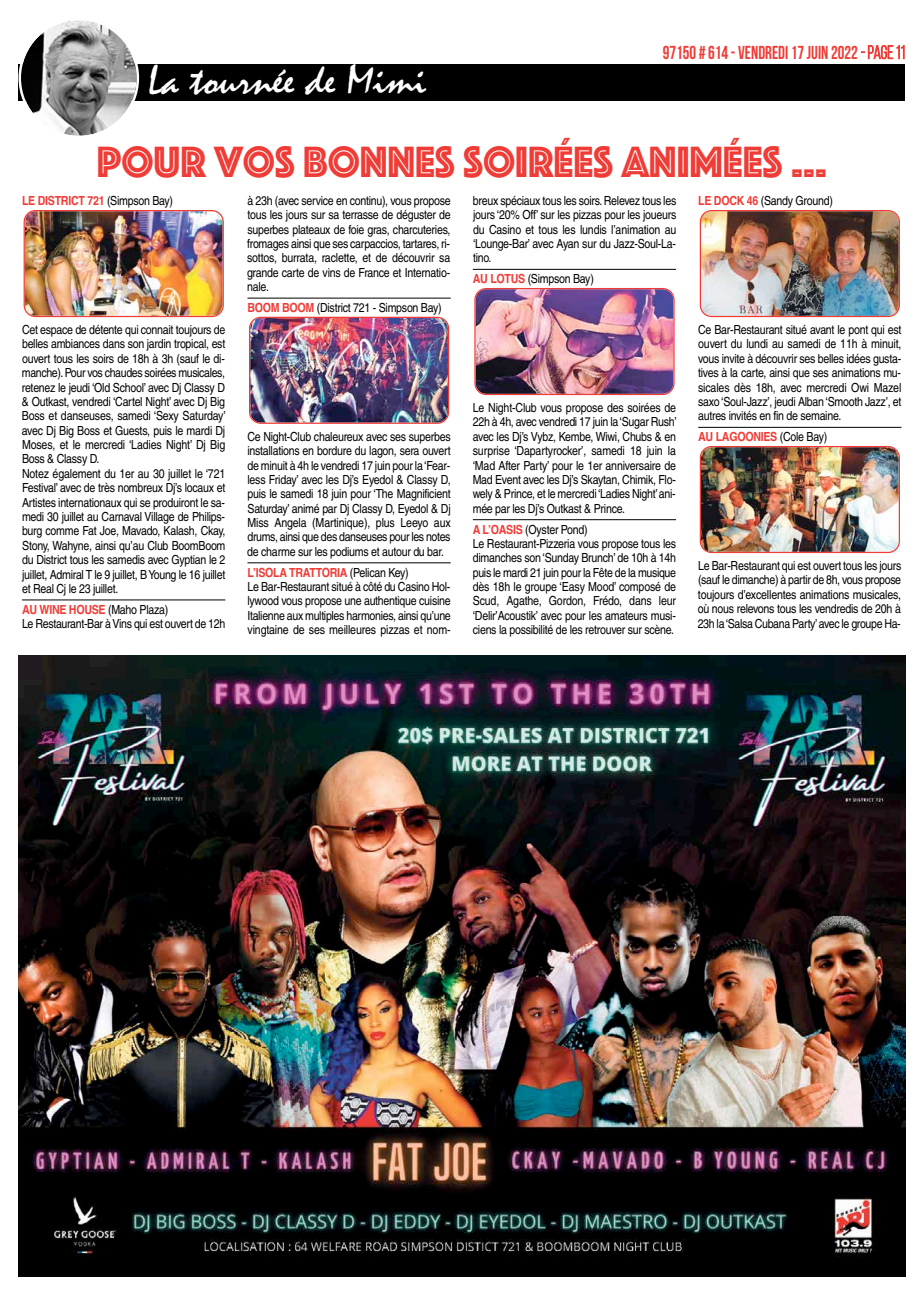
<style>
.page{position:relative;width:922px;height:1294px;background:#fff}
.page>*{position:absolute;margin:0;border:0;box-sizing:border-box;transform-origin:0 0}
.t1{font:45.38px "Phosphate Inline";color:#f03c36;scale:.96 1}
.t2{font:42.25px "Mistral";color:#fff;scale:1.07 1}
.t3{font:700 18.75px "Bebas Neue";color:#f03c36;scale:.9 1}
.t4{font:12.5px/14.4px "Helvetica";letter-spacing:-.025em;color:#000;text-align:justify;scale:.85 1}
.t5{font:700 12.5px "Helvetica";letter-spacing:-.025em;color:#f03c36;scale:.85 1}
.s1{font-weight:400}
.s2{font-weight:400;color:#000}
.s3{font-weight:700;color:#f03c36}
</style>
<div class="page">
<div style="left:19px;top:64px;width:885px;height:36px;background:#000"></div>
<svg style="left:19px;top:20px;width:120px;height:116px"></svg>
<hr style="left:22px;top:599px;width:203px;height:1px;background:#000">
<hr style="left:247px;top:298px;width:203px;height:1px;background:#000">
<hr style="left:247px;top:562px;width:203px;height:1px;background:#000">
<hr style="left:472px;top:269px;width:204px;height:1px;background:#000">
<hr style="left:472px;top:519px;width:204px;height:1px;background:#000">
<hr style="left:698px;top:427px;width:203px;height:1px;background:#000">
<img style="left:24px;top:210px;width:200px;height:107px">
<img style="left:249px;top:317px;width:200px;height:107px">
<img style="left:474px;top:288px;width:200px;height:107px">
<img style="left:699px;top:210px;width:200px;height:107px">
<img style="left:699px;top:446px;width:200px;height:107px">
<svg style="left:860px;top:45px;width:44px;height:14px"></svg>
<img style="left:19px;top:656px;width:885px;height:620px">
<h2 class="t2" style="left:148px;top:57px;width:262px">La tournée de Mimi</h2>
<h3 class="t3" style="left:662px;top:42px;width:271px">97150 # 614 - VENDREDI 17 juin 2022 <span class="s1">-page11</span></h3>
<h1 class="t1" style="left:97px;top:130px;width:761px">POUR VOS BONNES SOIRÉES ANIMÉES …</h1>
<p class="t5" style="left:22px;top:191px;width:179px">LE DISTRICT 721 <span class="s2">(Simpson Bay)</span></p>
<p class="t4" style="left:22px;top:322px;width:241px;text-align:left">Cet espace de détente qui connait toujours de belles ambiances dans son jardin tropical, est ouvert tous les soirs de 18h à 3h (sauf le di&shy;manche).Pour vos chaudes soirées musicales, retenez le jeudi ‘Old School’ avec Dj Classy D &amp; Outkast, vendredi ‘Cartel Night’ avec Dj Big Boss et danseuses, samedi ‘Sexy Saturday’ avec Dj Big Boss et Guests, puis le mardi Dj Moses, et le mercredi ‘Ladies Night’ Dj Big Boss &amp; Classy D.<br>Notez également du 1er au 30 juillet le ‘721<br>Festival’ avec de très nombreux Dj’s locaux et Artistes internationaux qui se produiront le sa&shy;medi 30 juillet au Carnaval Village de Philips&shy;burg comme Fat Joe, Mavado, Kalash, Ckay, Stony, Wahyne, ainsi qu’au Club BoomBoom du District tous les samedis avec Gyptian le 2 juillet, Admiral T le 9 juillet, BYoung le 16 juillet et Real Cj le 23 juillet.</p>
<p class="t4" style="left:22px;top:602px;width:240px"><span class="s3">AU WINE HOUSE</span> (Maho Plaza)<br>Le Restaurant-Bar à Vins qui est ouvert de 12h</p>
<p class="t4" style="left:247px;top:193px;width:241px">à 23h (avec service en continu), vous propose tous les jours sur sa terrasse de déguster de superbes plateaux de foie gras, charcuteries, fromages ainsi que ses carpaccios, tartares, ri&shy;sottos, burrata, raclette, et de découvrir sa grande carte de vins de France et Internatio&shy;nale.</p>
<p class="t4" style="left:247px;top:300px;width:230px"><span class="s3">BOOM BOOM</span> (District 721 - Simpson Bay)</p>
<p class="t4" style="left:247px;top:429px;width:241px">Ce Night-Club chaleureux avec ses superbes installations en bordure du lagon, sera ouvert de minuit à 4h le vendredi 17 juin pour la‘Fear&shy;less Friday’ avec les Dj’s Eyedol &amp; Classy D, puis le samedi 18 juin pour ‘The Magnificient Saturday’ animé par Dj Classy D, Eyedol &amp; Dj Miss Angela (Martinique), plus Leeyo aux drums, ainsi que des danseuses pour les notes de charme sur les podiums et autour du bar.</p>
<p class="t4" style="left:247px;top:565px;width:241px;text-align:left"><span class="s3">L’ISOLA TRATTORIA</span> (Pelican Key)<br>Le Bar-Restaurant situé à côté du Casino Hol&shy;lywood vous propose une authentique cuisine Italienne aux multiples harmonies, ainsi qu’une vingtaine de ses meilleures pizzas et nom-</p>
<p class="t4" style="left:473px;top:193px;width:241px">breux spéciaux tous les soirs.Relevez tous les jours ‘20% Off’ sur les pizzas pour les joueurs du Casino et tous les lundis l’animation au ‘Lounge-Bar’ avec Ayan sur du Jazz-Soul-La&shy;tino.</p>
<p class="t4" style="left:472px;top:271px;width:144px"><span class="s3">AU LOTUS</span> (Simpson Bay)</p>
<p class="t4" style="left:472px;top:400px;width:241px">Le Night-Club vous propose des soirées de 22h à 4h, avec vendredi 17 juin la‘Sugar Rush’ avec les Dj’s Vybz, Kembe, Wiwi, Chubs &amp; en surprise ‘Dapartyrocker’, samedi 18 juin la ‘Mad After Party’ pour le 1er anniversaire de Mad Event avec les Dj’s Skaytan, Chimik, Flo&shy;wely &amp; Prince, et le mercredi ‘Ladies Night’ani&shy;mée par les Dj’s Outkast &amp; Prince.</p>
<p class="t4" style="left:472px;top:522px;width:241px;text-align:left"><span class="s3">A L’OASIS</span> (Oyster Pond)<br>Le Restaurant-Pizzeria vous propose tous les dimanches son ‘Sunday Brunch’ de 10h à 14h puis le mardi 21 juin pour la Fête de la musique dès 18h le groupe ‘Easy Mood’ composé de Scud, Agathe, Gordon, Frédo, dans leur ‘Delir’Acoustik’ avec pour les amateurs musi&shy;ciens la possibilité de les retrouver sur scène.</p>
<p class="t4" style="left:698px;top:193px;width:160px"><span class="s3">LE DOCK 46</span> (Sandy Ground)</p>
<p class="t4" style="left:698px;top:322px;width:241px">Ce Bar-Restaurant situé avant le pont qui est ouvert du lundi au samedi de 11h à minuit, vous invite à découvrir ses belles idées gusta&shy;tives à la carte, ainsi que ses animations mu&shy;sicales dès 18h, avec mercredi Owi Mazel saxo ‘Soul-Jazz’, jeudi Alban ‘Smooth Jazz’, et autres invités en fin de semaine.</p>
<p class="t5" style="left:698px;top:426px;width:153px">AU LAGOONIES <span class="s2">(Cole Bay)</span></p>
<p class="t4" style="left:697px;top:558px;width:241px">Le Bar-Restaurant qui est ouvert tous les jours (sauf le dimanche) à partir de 8h, vous propose toujours d’excellentes animations musicales, où nous relevons tous les vendredis de 20h à 23h la‘Salsa Cubana Party’avec le groupe Ha-</p>
</div>
